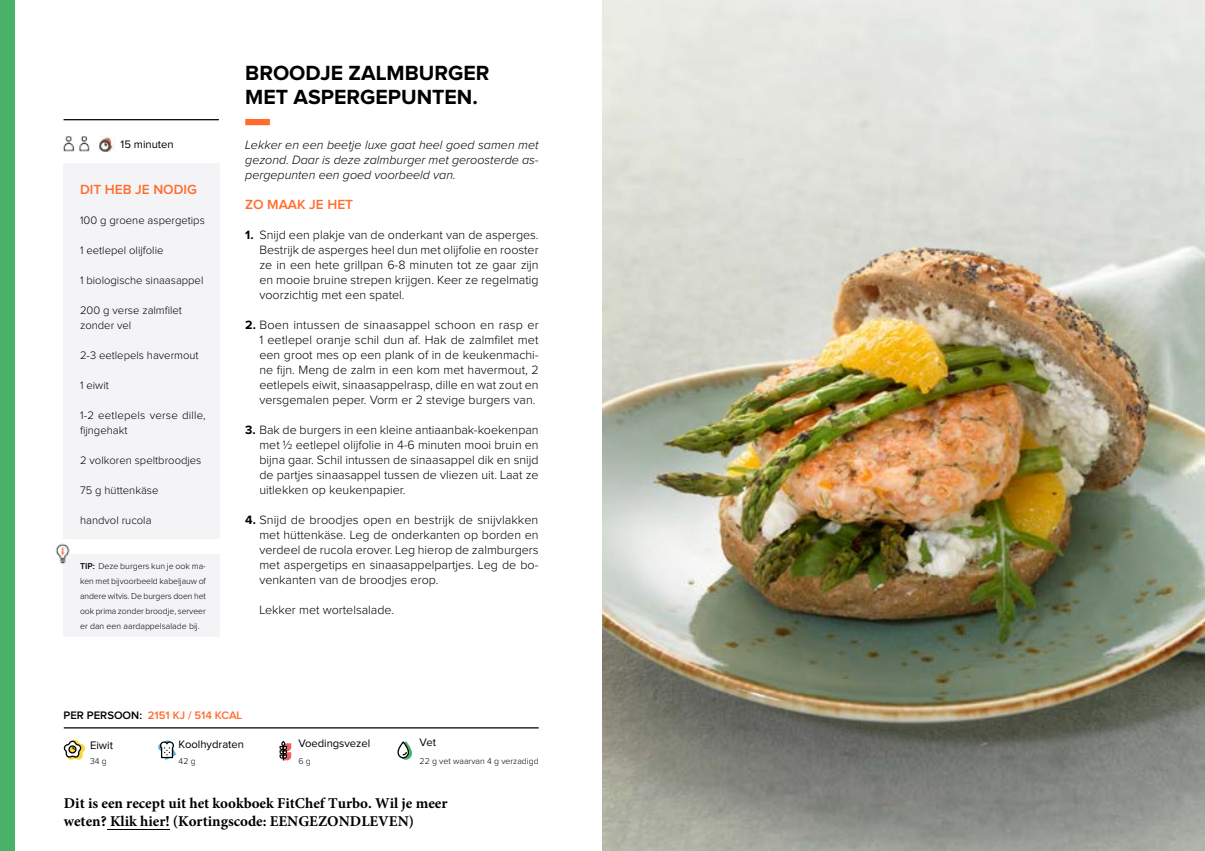
<style>
.page{position:relative;width:1205px;height:851px;background:#fff}
.page>*{position:absolute;margin:0;border:0;box-sizing:border-box;transform-origin:0 0}
.t1{font:700 21.25px/23.8px "Proxima Nova";color:#000}
.t2{font:700 15px/18px "Minion Pro";color:#000}
.t3{font:600 13.75px "Proxima Nova";color:#ff6c2c}
.t4{font:300 12.5px/15px "Proxima Nova";color:#000;text-align:justify}
.t5{font:italic 300 12.5px/15px "Proxima Nova";color:#000;text-align:justify}
.t6{font:700 12.5px "Proxima Nova";color:#000}
.t7{font:300 11.25px/15px "Proxima Nova";color:#000}
.t8{font:11.25px "Proxima Nova";color:#000}
.t9{font:600 11.25px "Proxima Nova";color:#ff6c2c}
.t10{font:300 8.75px/15px "Proxima Nova";color:#000;text-align:justify}
.s1{font-weight:600}
.s2{font-weight:700}
.s3{color:#000}
</style>
<div class="page">
<img style="left:602px;top:0;width:603px;height:850px">
<div style="left:64px;top:163px;width:156px;height:376px;background:#f4f4f7"></div>
<div style="left:64px;top:554px;width:156px;height:82px;background:#f4f4f7"></div>
<img style="left:56px;top:544px;width:14px;height:20px">
<div style="left:0;top:0;width:15px;height:850px;background:#4ab168"></div>
<div style="left:245px;top:119px;width:25px;height:6px;background:#ff6c2c"></div>
<hr style="left:64px;top:119px;width:155px;height:1px;background:#000">
<svg style="left:64px;top:739px;width:21px;height:21px"></svg>
<svg style="left:158px;top:740px;width:18px;height:20px"></svg>
<svg style="left:279px;top:740px;width:12px;height:20px"></svg>
<hr style="left:64px;top:727px;width:475px;height:1px;background:#000">
<svg style="left:397px;top:741px;width:15px;height:18px"></svg>
<img style="left:63px;top:136px;width:11px;height:16px">
<img style="left:79px;top:136px;width:11px;height:16px">
<img style="left:99px;top:137px;width:15px;height:14px">
<hr style="left:107px;top:828px;width:63px;height:1px;background:#000">
<p class="t8" style="left:121px;top:139px;width:55px">15 minuten</p>
<p class="t3" style="left:80px;top:183px;width:118px">DIT HEB JE NODIG</p>
<p class="t7" style="left:80px;top:213px;width:126px">100 g groene aspergetips</p>
<p class="t7" style="left:80px;top:243px;width:85px">1 eetlepel olijfolie</p>
<p class="t7" style="left:80px;top:273px;width:125px">1 biologische sinaasappel</p>
<p class="t7" style="left:80px;top:303px;width:103px">200 g verse zalmfilet zonder vel</p>
<p class="t7" style="left:80px;top:348px;width:120px">2-3 eetlepels havermout</p>
<p class="t7" style="left:80px;top:378px;width:30px">1 eiwit</p>
<p class="t7" style="left:80px;top:408px;width:127px">1-2 eetlepels verse dille, fijngehakt</p>
<p class="t7" style="left:80px;top:453px;width:123px">2 volkoren speltbroodjes</p>
<p class="t7" style="left:80px;top:483px;width:80px">75 g hüttenkäse</p>
<p class="t7" style="left:80px;top:513px;width:73px">handvol rucola</p>
<p class="t10" style="left:80px;top:559px;width:127px"><span class="s1">TIP:</span> Deze burgers kun je ook ma&shy;ken met bijvoorbeeld kabeljauw of andere witvis. De burgers doen het ook prima zonder broodje, serveer er dan een aardappelsalade bij.</p>
<h1 class="t1" style="left:245px;top:62px;width:246px">BROODJE ZALMBURGER<br>MET ASPERGEPUNTEN.</h1>
<p class="t5" style="left:245px;top:137px;width:295px">Lekker en een beetje luxe gaat heel goed samen met gezond. Daar is deze zalmburger met geroosterde as&shy;pergepunten een goed voorbeeld van.</p>
<p class="t3" style="left:245px;top:198px;width:109px">ZO MAAK JE HET</p>
<p class="t4" style="left:259px;top:227px;width:281px">Snijd een plakje van de onderkant van de asperges.<br>Bestrijk de asperges heel dun met olijfolie en rooster ze in een hete grillpan 6-8 minuten tot ze gaar zijn en mooie bruine strepen krijgen. Keer ze regelmatig voorzichtig met een spatel.</p>
<p class="t4" style="left:259px;top:317px;width:281px;text-indent:-14px"><span class="s2">2.</span> Boen intussen de sinaasappel schoon en rasp er 1 eetlepel oranje schil dun af. Hak de zalmfilet met een groot mes op een plank of in de keukenmachi&shy;ne fijn. Meng de zalm in een kom met havermout, 2 eetlepels eiwit, sinaasappelrasp, dille en wat zout en versgemalen peper. Vorm er 2 stevige burgers van.</p>
<p class="t4" style="left:259px;top:422px;width:281px;text-indent:-14px"><span class="s2">3.</span> Bak de burgers in een kleine antiaanbak-koekenpan met ½ eetlepel olijfolie in 4-6 minuten mooi bruin en bijna gaar. Schil intussen de sinaasappel dik en snijd de partjes sinaasappel tussen de vliezen uit. Laat ze uitlekken op keukenpapier.</p>
<p class="t4" style="left:259px;top:512px;width:281px;text-indent:-14px"><span class="s2">4.</span> Snijd de broodjes open en bestrijk de snijvlakken met hüttenkäse. Leg de onderkanten op borden en verdeel de rucola erover. Leg hierop de zalmburgers met aspergetips en sinaasappelpartjes. Leg de bo&shy;venkanten van de broodjes erop.</p>
<p class="t4" style="left:259px;top:602px;width:136px">Lekker met wortelsalade.</p>
<p class="t6" style="left:245px;top:229px;width:10px">1.</p>
<p class="t9" style="left:64px;top:710px;width:180px"><span class="s3">PER PERSOON:</span> 2151 KJ / 514 KCAL</p>
<p class="t8" style="left:90px;top:739px;width:25px">Eiwit</p>
<p class="t8" style="left:179px;top:739px;width:67px">Koolhydraten</p>
<p class="t8" style="left:298px;top:738px;width:73px">Voedingsvezel</p>
<p class="t8" style="left:420px;top:737px;width:18px">Vet</p>
<p class="t10" style="left:90px;top:754px;width:18px">34 g</p>
<p class="t10" style="left:179px;top:754px;width:19px">42 g</p>
<p class="t10" style="left:298px;top:754px;width:14px">6 g</p>
<p class="t10" style="left:420px;top:754px;width:121px">22 g vet waarvan 4 g verzadigd</p>
<p class="t2" style="left:64px;top:794px;width:385px">Dit is een recept uit het kookboek FitChef Turbo. Wil je meer weten? Klik hier! (Kortingscode: EENGEZONDLEVEN)</p>
</div>
